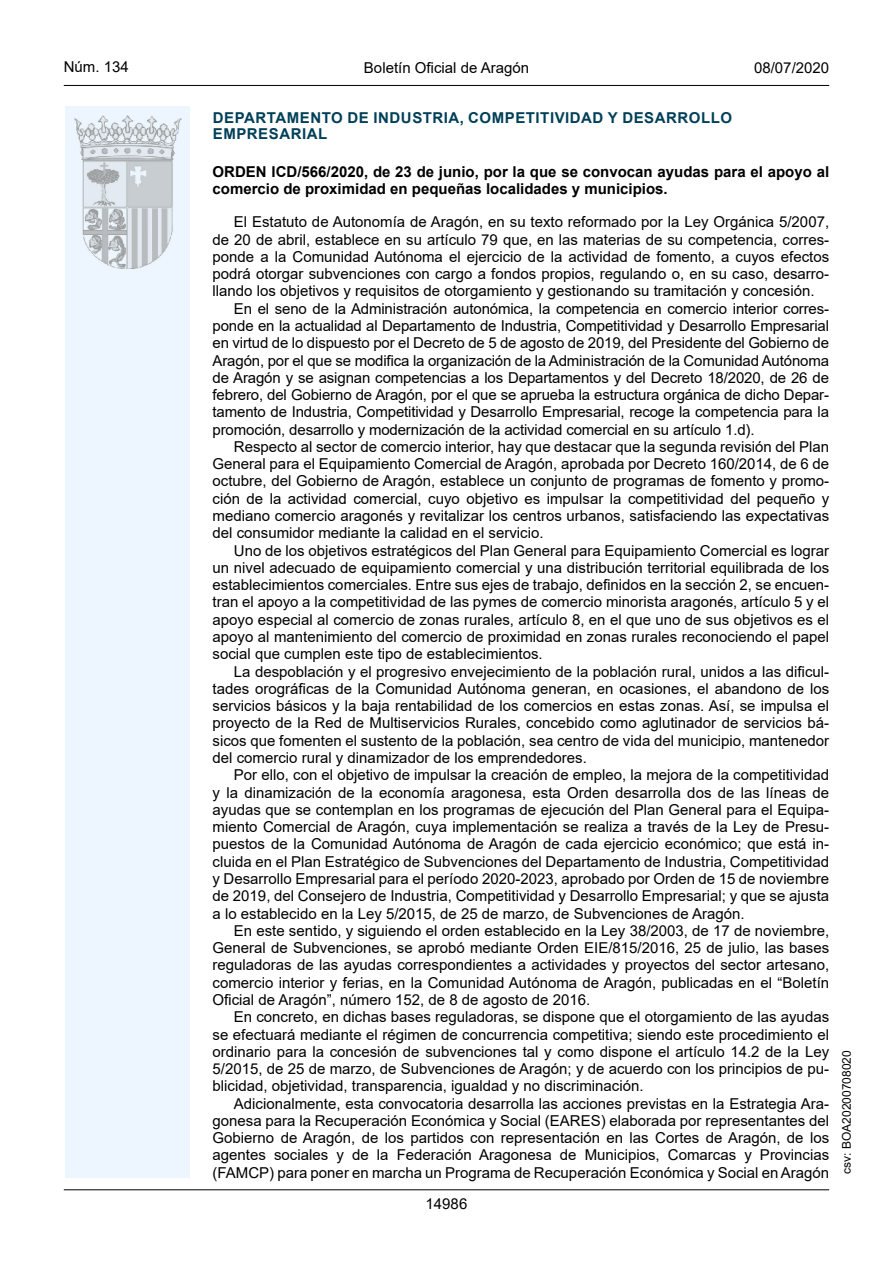
<style>
.page{position:relative;width:893px;height:1263px;background:#fff}
.page>*{position:absolute;margin:0;border:0;box-sizing:border-box;transform-origin:0 0}
.inicio_de_parrafo{font:15px/17.2px "Arial";color:#000;text-align:justify}
.Titulo_text{font:700 15px/16.5px "Arial";color:#000}
.emisor_text{font:700 15px/16.5px "Arial";letter-spacing:.035em;color:#003f58}
.t1{font:15px "Arial MT2";color:#000}
.t2{font:12px "Arial MT2";color:#000}
</style>
<div class="page">
<div style="left:65px;top:106px;width:125px;height:1072px;background:#edf6fe"></div>
<img style="left:75px;top:115px;width:106px;height:153px">
<hr style="left:64px;top:85px;width:765px;height:1px;background:#000">
<hr style="left:64px;top:1189px;width:765px;height:1px;background:#000">
<p class="t1" style="left:64px;top:57px;width:67px">Núm. 134</p>
<p class="inicio_de_parrafo" style="left:364px;top:59px;width:167px">Boletín Oficial de Aragón</p>
<p class="t1" style="left:754px;top:57px;width:77px">08/07/2020</p>
<h4 class="emisor_text" style="left:213px;top:110px;width:521px">DEPARTAMENTO DE INDUSTRIA, COMPETITIVIDAD Y DESARROLLO<br>EMPRESARIAL</h4>
<h5 class="Titulo_text" style="left:213px;top:164px;width:618px">ORDEN ICD/566/2020, de 23 de junio, por la que se convocan ayudas para el apoyo al comercio de proximidad en pequeñas localidades y municipios.</h5>
<p class="inicio_de_parrafo" style="left:213px;top:213px;width:618px;text-indent:21px">El Estatuto de Autonomía de Aragón, en su texto reformado por la Ley Orgánica 5/2007, de 20 de abril, establece en su artículo 79 que, en las materias de su competencia, corres&shy;ponde a la Comunidad Autónoma el ejercicio de la actividad de fomento, a cuyos efectos podrá otorgar subvenciones con cargo a fondos propios, regulando o, en su caso, desarro&shy;llando los objetivos y requisitos de otorgamiento y gestionando su tramitación y concesión.</p>
<p class="inicio_de_parrafo" style="left:213px;top:300px;width:618px;text-indent:21px">En el seno de la Administración autonómica, la competencia en comercio interior corres&shy;ponde en la actualidad al Departamento de Industria, Competitividad y Desarrollo Empresarial en virtud de lo dispuesto por el Decreto de 5 de agosto de 2019, del Presidente del Gobierno de Aragón, por el que se modifica la organización de la Administración de la Comunidad Autónoma de Aragón y se asignan competencias a los Departamentos y del Decreto 18/2020, de 26 de febrero, del Gobierno de Aragón, por el que se aprueba la estructura orgánica de dicho Depar&shy;tamento de Industria, Competitividad y Desarrollo Empresarial, recoge la competencia para la promoción, desarrollo y modernización de la actividad comercial en su artículo 1.d).</p>
<p class="inicio_de_parrafo" style="left:213px;top:438px;width:618px;text-indent:21px">Respecto al sector de comercio interior, hay que destacar que la segunda revisión del Plan General para el Equipamiento Comercial de Aragón, aprobada por Decreto 160/2014, de 6 de octubre, del Gobierno de Aragón, establece un conjunto de programas de fomento y promo&shy;ción de la actividad comercial, cuyo objetivo es impulsar la competitividad del pequeño y mediano comercio aragonés y revitalizar los centros urbanos, satisfaciendo las expectativas del consumidor mediante la calidad en el servicio.</p>
<p class="inicio_de_parrafo" style="left:213px;top:542px;width:618px;text-indent:21px">Uno de los objetivos estratégicos del Plan General para Equipamiento Comercial es lograr un nivel adecuado de equipamiento comercial y una distribución territorial equilibrada de los establecimientos comerciales. Entre sus ejes de trabajo, definidos en la sección 2, se encuen&shy;tran el apoyo a la competitividad de las pymes de comercio minorista aragonés, artículo 5 y el apoyo especial al comercio de zonas rurales, artículo 8, en el que uno de sus objetivos es el apoyo al mantenimiento del comercio de proximidad en zonas rurales reconociendo el papel social que cumplen este tipo de establecimientos.</p>
<p class="inicio_de_parrafo" style="left:213px;top:663px;width:618px;text-indent:21px">La despoblación y el progresivo envejecimiento de la población rural, unidos a las dificul&shy;tades orográficas de la Comunidad Autónoma generan, en ocasiones, el abandono de los servicios básicos y la baja rentabilidad de los comercios en estas zonas. Así, se impulsa el proyecto de la Red de Multiservicios Rurales, concebido como aglutinador de servicios bá&shy;sicos que fomenten el sustento de la población, sea centro de vida del municipio, mantenedor del comercio rural y dinamizador de los emprendedores.</p>
<p class="inicio_de_parrafo" style="left:213px;top:766px;width:618px;text-indent:21px">Por ello, con el objetivo de impulsar la creación de empleo, la mejora de la competitividad y la dinamización de la economía aragonesa, esta Orden desarrolla dos de las líneas de ayudas que se contemplan en los programas de ejecución del Plan General para el Equipa&shy;miento Comercial de Aragón, cuya implementación se realiza a través de la Ley de Presu&shy;puestos de la Comunidad Autónoma de Aragón de cada ejercicio económico; que está in&shy;cluida en el Plan Estratégico de Subvenciones del Departamento de Industria, Competitividad y Desarrollo Empresarial para el período 2020-2023, aprobado por Orden de 15 de noviembre de 2019, del Consejero de Industria, Competitividad y Desarrollo Empresarial; y que se ajusta a lo establecido en la Ley 5/2015, de 25 de marzo, de Subvenciones de Aragón.</p>
<p class="inicio_de_parrafo" style="left:213px;top:922px;width:618px;text-indent:21px">En este sentido, y siguiendo el orden establecido en la Ley 38/2003, de 17 de noviembre, General de Subvenciones, se aprobó mediante Orden EIE/815/2016, 25 de julio, las bases reguladoras de las ayudas correspondientes a actividades y proyectos del sector artesano, comercio interior y ferias, en la Comunidad Autónoma de Aragón, publicadas en el “Boletín Oficial de Aragón”, número 152, de 8 de agosto de 2016.</p>
<p class="inicio_de_parrafo" style="left:213px;top:1008px;width:618px;text-indent:21px">En concreto, en dichas bases reguladoras, se dispone que el otorgamiento de las ayudas se efectuará mediante el régimen de concurrencia competitiva; siendo este procedimiento el ordinario para la concesión de subvenciones tal y como dispone el artículo 14.2 de la Ley 5/2015, de 25 de marzo, de Subvenciones de Aragón; y de acuerdo con los principios de pu&shy;blicidad, objetividad, transparencia, igualdad y no discriminación.</p>
<p class="inicio_de_parrafo" style="left:213px;top:1095px;width:618px;text-indent:21px">Adicionalmente, esta convocatoria desarrolla las acciones previstas en la Estrategia Ara&shy;gonesa para la Recuperación Económica y Social (EARES) elaborada por representantes del Gobierno de Aragón, de los partidos con representación en las Cortes de Aragón, de los agentes sociales y de la Federación Aragonesa de Municipios, Comarcas y Provincias (FAMCP) para poner en marcha un Programa de Recuperación Económica y Social en Aragón</p>
<p class="t1" style="left:426px;top:1193px;width:43px">14986</p>
<p class="t2" style="left:838px;top:1174px;width:125px;rotate:-90deg">csv: BOA20200708020</p>
</div>
